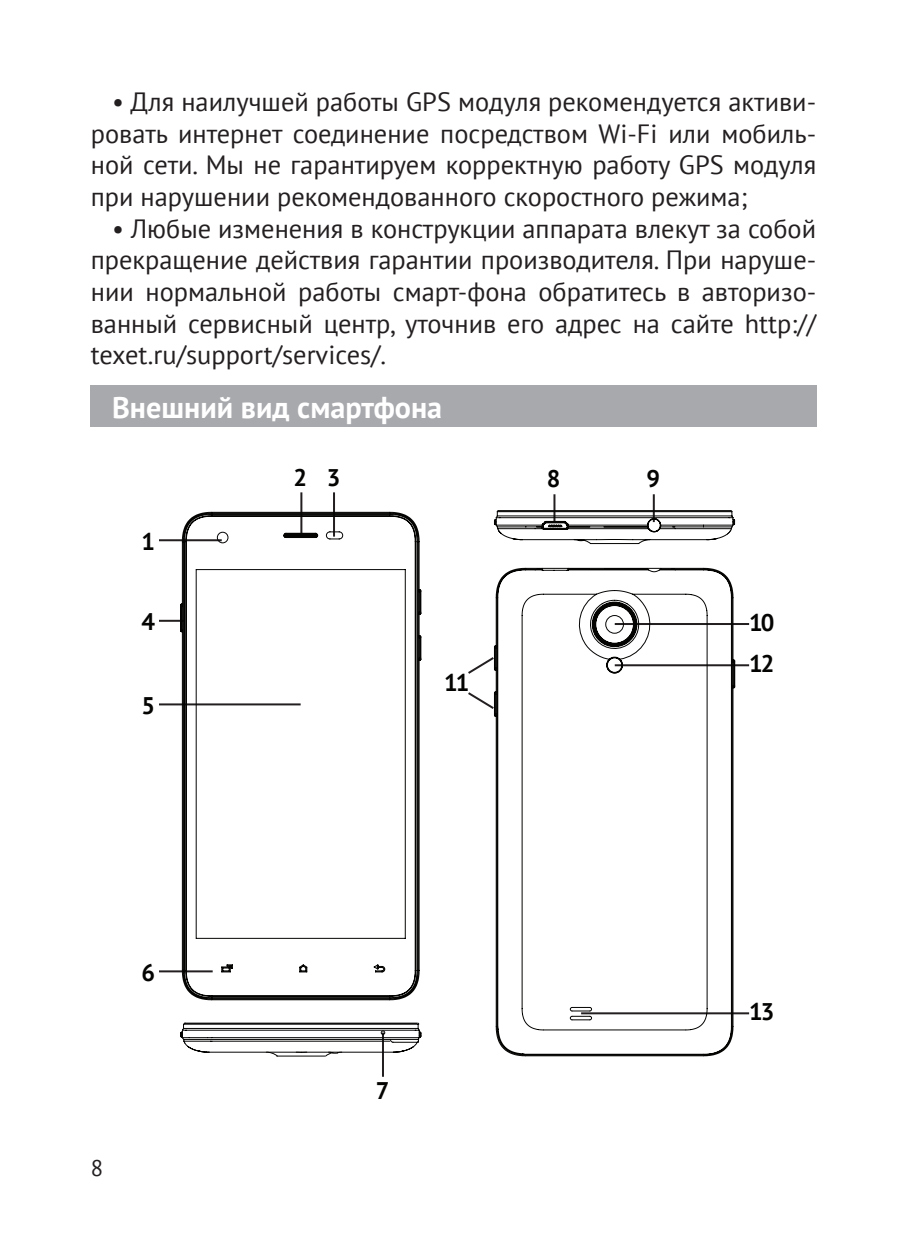
<style>
.page{position:relative;width:908px;height:1248px;background:#fff}
.page>*{position:absolute;margin:0;border:0;box-sizing:border-box;transform-origin:0 0}
.t1{font:700 30px "PT Sans";color:#fff}
.t2{font:26.4px/31.6px "PT Sans";color:#231f20;text-align:justify}
.t3{font:700 24px "PT Sans";letter-spacing:-.08em;color:#040503}
.t4{font:22.8px "PT Sans";color:#231f20}
</style>
<div class="page">
<div style="left:91px;top:386px;width:725px;height:41px;background:#a8a9ad"></div>
<hr style="left:614px;top:623px;width:134px;height:2px;background:#231f20">
<hr style="left:581px;top:1012px;width:167px;height:2px;background:#231f20">
<hr style="left:614px;top:664px;width:134px;height:2px;background:#231f20">
<svg style="left:468px;top:657px;width:25px;height:17px"></svg>
<svg style="left:468px;top:692px;width:25px;height:17px"></svg>
<hr style="left:553px;top:494px;width:2px;height:28px;background:#231f20">
<hr style="left:652px;top:494px;width:2px;height:28px;background:#231f20">
<hr style="left:159px;top:539px;width:63px;height:2px;background:#231f20">
<hr style="left:159px;top:619px;width:25px;height:2px;background:#231f20">
<hr style="left:159px;top:970px;width:53px;height:2px;background:#231f20">
<hr style="left:159px;top:703px;width:141px;height:2px;background:#231f20">
<hr style="left:300px;top:492px;width:2px;height:44px;background:#231f20">
<hr style="left:333px;top:492px;width:2px;height:44px;background:#231f20">
<svg style="left:179px;top:511px;width:243px;height:489px"></svg>
<svg style="left:494px;top:509px;width:240px;height:36px"></svg>
<svg style="left:493px;top:567px;width:242px;height:489px"></svg>
<hr style="left:382px;top:1032px;width:2px;height:44px;background:#231f20">
<svg style="left:180px;top:1022px;width:242px;height:35px"></svg>
<p class="t2" style="left:91px;top:85px;width:726px;text-indent:21px">• Для наилучшей работы GPS модуля рекомендуется активи&shy;ровать интернет соединение посредством Wi-Fi или мобиль&shy;ной сети. Мы не гарантируем корректную работу GPS модуля при нарушении рекомендованного скоростного режима;</p>
<p class="t2" style="left:91px;top:212px;width:726px;text-indent:21px">• Любые изменения в конструкции аппарата влекут за собой прекращение действия гарантии производителя. При наруше&shy;нии нормальной работы смарт-фона обратитесь в авторизо&shy;ванный сервисный центр, уточнив его адрес на сайте http:// texet.ru/support/services/.</p>
<p class="t1" style="left:112px;top:388px;width:331px">Внешний вид смартфона</p>
<p class="t3" style="left:141px;top:525px;width:15px">1</p>
<p class="t3" style="left:141px;top:606px;width:15px">4</p>
<p class="t3" style="left:141px;top:689px;width:15px">5</p>
<p class="t3" style="left:141px;top:956px;width:15px">6</p>
<p class="t4" style="left:91px;top:1153px;width:14px">8</p>
<p class="t3" style="left:293px;top:461px;width:48px">2 3</p>
<p class="t3" style="left:646px;top:463px;width:15px">9</p>
<p class="t3" style="left:546px;top:463px;width:15px">8</p>
<p class="t3" style="left:444px;top:667px;width:27px">11</p>
<p class="t3" style="left:748px;top:607px;width:27px">10</p>
<p class="t3" style="left:748px;top:648px;width:27px">12</p>
<p class="t3" style="left:375px;top:1074px;width:15px">7</p>
<p class="t3" style="left:748px;top:996px;width:27px">13</p>
</div>
